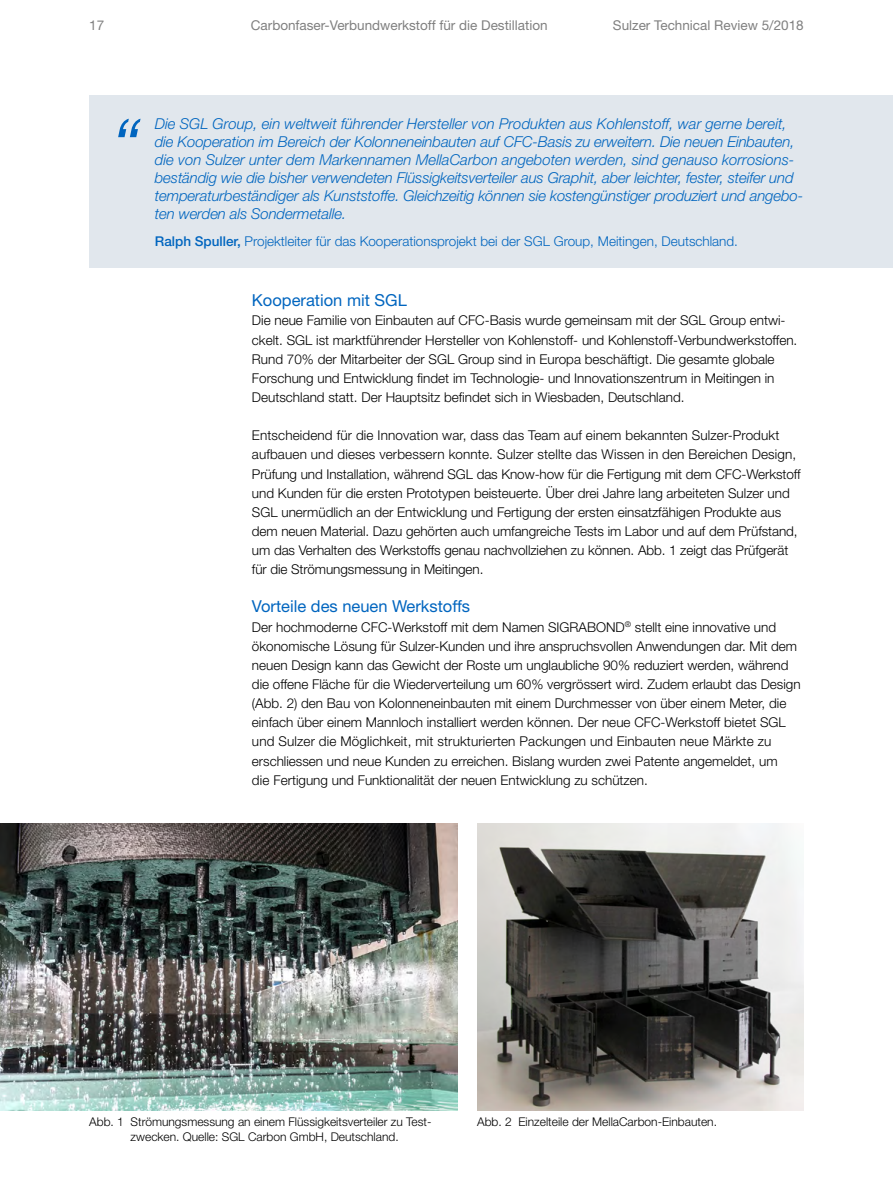
<style>
.page{position:relative;width:893px;height:1191px;background:#fff}
.page>*{position:absolute;margin:0;border:0;box-sizing:border-box;transform-origin:0 0}
.t1{font:16.5px "Helvetica Neue LT Std";color:#0065bf}
.t2{font:italic 300 15px/18px "Helvetica Neue LT Std";letter-spacing:-.01em;color:#0065bf}
.t3{font:300 13.5px/19.2px "Helvetica Neue LT Std";color:#000}
.t4{font:300 13.5px "Helvetica Neue LT Std";color:#0065bf}
.t5{font:13.5px "Helvetica Neue LT Std";color:#808080}
.t6{font:300 12px/14.4px "Helvetica Neue LT Std";color:#000}
.s1{font-weight:500}
</style>
<div class="page">
<div style="left:89px;top:96px;width:804px;height:172px;background:#e1e7ed"></div>
<svg style="left:118px;top:119px;width:23px;height:18px"></svg>
<img style="left:0;top:823px;width:457px;height:287px">
<img style="left:477px;top:823px;width:327px;height:287px">
<p class="t5" style="left:89px;top:17px;width:17px">17</p>
<p class="t5" style="left:251px;top:17px;width:298px">Carbonfaser-Verbundwerkstoff für die Destillation</p>
<p class="t5" style="left:613px;top:17px;width:192px">Sulzer Technical Review 5/2018</p>
<p class="t2" style="left:155px;top:114px;width:650px">Die SGL Group, ein weltweit führender Hersteller von Produkten aus Kohlenstoff, war gerne bereit, die Kooperation im Bereich der Kolonneneinbauten auf CFC-Basis zu erweitern. Die neuen Einbauten, die von Sulzer unter dem Markennamen MellaCarbon angeboten werden, sind genauso korrosions&shy;beständig wie die bisher verwendeten Flüssigkeitsverteiler aus Graphit, aber leichter, fester, steifer und temperaturbeständiger als Kunststoffe. Gleichzeitig können sie kostengünstiger produziert und angebo&shy;ten werden als Sondermetalle.</p>
<p class="t4" style="left:155px;top:232px;width:585px"><span class="s1">Ralph Spuller,</span> Projektleiter für das Kooperationsprojekt bei der SGL Group, Meitingen, Deutschland.</p>
<p class="t1" style="left:252px;top:290px;width:156px">Kooperation mit SGL</p>
<p class="t3" style="left:252px;top:311px;width:547px">Die neue Familie von Einbauten auf CFC-Basis wurde gemeinsam mit der SGL Group entwi&shy;ckelt. SGL ist marktführender Hersteller von Kohlenstoff- und Kohlenstoff-Verbundwerkstoffen.<br>Rund 70% der Mitarbeiter der SGL Group sind in Europa beschäftigt. Die gesamte globale Forschung und Entwicklung findet im Technologie- und Innovationszentrum in Meitingen in Deutschland statt. Der Hauptsitz befindet sich in Wiesbaden, Deutschland.</p>
<p class="t3" style="left:252px;top:425px;width:550px">Entscheidend für die Innovation war, dass das Team auf einem bekannten Sulzer-Produkt aufbauen und dieses verbessern konnte. Sulzer stellte das Wissen in den Bereichen Design, Prüfung und Installation, während SGL das Know-how für die Fertigung mit dem CFC-Werkstoff und Kunden für die ersten Prototypen beisteuerte. Über drei Jahre lang arbeiteten Sulzer und SGL unermüdlich an der Entwicklung und Fertigung der ersten einsatzfähigen Produkte aus dem neuen Material. Dazu gehörten auch umfangreiche Tests im Labor und auf dem Prüfstand, um das Verhalten des Werkstoffs genau nachvollziehen zu können. Abb. 1 zeigt das Prüfgerät für die Strömungsmessung in Meitingen.</p>
<p class="t1" style="left:252px;top:596px;width:220px">Vorteile des neuen Werkstoffs</p>
<p class="t3" style="left:252px;top:617px;width:550px">Der hochmoderne CFC-Werkstoff mit dem Namen SIGRABOND<sup>®</sup> stellt eine innovative und ökonomische Lösung für Sulzer-Kunden und ihre anspruchsvollen Anwendungen dar. Mit dem neuen Design kann das Gewicht der Roste um unglaubliche 90% reduziert werden, während die offene Fläche für die Wiederverteilung um 60% vergrössert wird. Zudem erlaubt das Design (Abb. 2) den Bau von Kolonneneinbauten mit einem Durchmesser von über einem Meter, die einfach über einem Mannloch installiert werden können. Der neue CFC-Werkstoff bietet SGL und Sulzer die Möglichkeit, mit strukturierten Packungen und Einbauten neue Märkte zu erschliessen und neue Kunden zu erreichen. Bislang wurden zwei Patente angemeldet, um<br>die Fertigung und Funktionalität der neuen Entwicklung zu schützen.</p>
<p class="t6" style="left:131px;top:1114px;width:302px;text-indent:-41px">Abb. 1 Strömungsmessung an einem Flüssigkeitsverteiler zu Test&shy;zwecken. Quelle: SGL Carbon GmbH, Deutschland.</p>
<p class="t6" style="left:477px;top:1114px;width:241px">Abb. 2 Einzelteile der MellaCarbon-Einbauten.</p>
</div>
